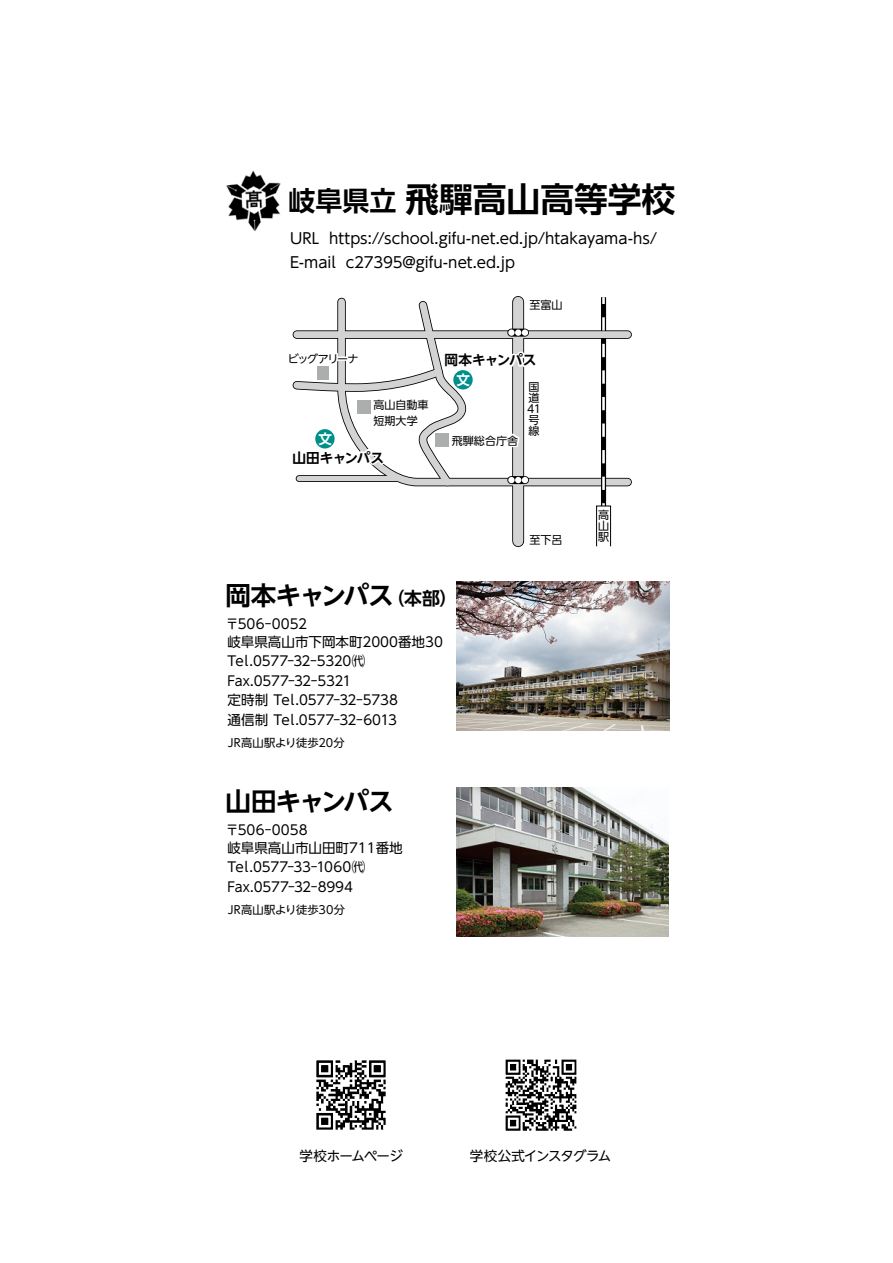
<style>
.page{position:relative;width:893px;height:1263px;background:#fff}
.page>*{position:absolute;margin:0;border:0;box-sizing:border-box;transform-origin:0 0}
.t1{font:700 33.75px "UD Shin Go NT Pro De";color:#000}
.t2{font:700 25.5px "UD Shin Go NT Pro De";letter-spacing:-.055em;color:#000}
.t3{font:15px/24px "UD Shin Go NT Pro";letter-spacing:.005em;color:#000}
.t4{font:700 13.65px "UD Shin Go NT Pro De";letter-spacing:-.03em;color:#000}
.t5{font:700 13.65px "UD Shin Go NT Pro De";color:#fff}
.t6{font:13.5px/18px "UD Shin Go NT Pro";color:#000}
.t7{font:13.5px/19.5px "UD Shin Go NT Pro";letter-spacing:-.02em;color:#000}
.t8{font:13.5px "UD Shin Go NT Pro";letter-spacing:-.075em;color:#000}
.t9{font:13.5px "UD Shin Go NT Pro";letter-spacing:-.06em;color:#000}
.t10{font:11.25px "UD Shin Go NT Pro";letter-spacing:.01em;color:#000}
.t11{font:11.1px/11.1px "UD Shin Go NT Pro";color:#000}
.t12{font:11.1px "UD Shin Go NT Pro";letter-spacing:-.12em;color:#000}
.s1{font-size:27px}
.s2{font-size:17.85px}
</style>
<div class="page">
<img style="left:457px;top:787px;width:212px;height:149px">
<img style="left:457px;top:581px;width:212px;height:149px">
<div style="left:512px;top:302px;width:12px;height:239px;background:#383838"></div>
<svg style="left:515px;top:296px;width:117px;height:193px"></svg>
<div style="left:513px;top:302px;width:10px;height:239px;background:#d3d3d4"></div>
<div style="left:601px;top:297px;width:5px;height:239px;background:#000"></div>
<svg style="left:602px;top:297px;width:3px;height:7px"></svg>
<svg style="left:602px;top:317px;width:3px;height:189px"></svg>
<div style="left:596px;top:506px;width:15px;height:41px;background:#fff;border:1px solid #000"></div>
<div style="left:297px;top:331px;width:331px;height:7px;background:#d3d3d4"></div>
<svg style="left:292px;top:297px;width:248px;height:194px"></svg>
<div style="left:453px;top:370px;width:20px;height:19px;background:#00908c;border-radius:50%"></div>
<div style="left:315px;top:429px;width:20px;height:19px;background:#00908c;border-radius:50%"></div>
<img style="left:226px;top:170px;width:55px;height:61px">
<img style="left:316px;top:1060px;width:70px;height:70px">
<img style="left:505px;top:1059px;width:72px;height:72px">
<h1 class="t1" style="left:288px;top:172px;width:388px"><span class="s1">岐阜県立</span>飛驒高山高等学校</h1>
<p class="t3" style="left:290px;top:225px;width:369px">URL https://school.gifu-net.ed.jp/htakayama-hs/<br>E-mail c27395@gifu-net.ed.jp</p>
<p class="t11" style="left:529px;top:299px;width:35px">至富山</p>
<p class="t12" style="left:288px;top:350px;width:72px">ビッグアリーナ</p>
<p class="t4" style="left:445px;top:349px;width:93px">岡本キャンパス</p>
<p class="t11" style="left:374px;top:397px;width:56px;line-height:15.3px">高山自動車短期大学</p>
<p class="t5" style="left:456px;top:368px;width:15px">文</p>
<p class="t11" style="left:527px;top:381px;width:15px">国道<br>41号線</p>
<p class="t5" style="left:318px;top:427px;width:15px">文</p>
<p class="t11" style="left:452px;top:435px;width:68px">飛騨総合庁舎</p>
<p class="t4" style="left:292px;top:446px;width:93px">山田キャンパス</p>
<h2 class="t2" style="left:225px;top:574px;width:233px">岡本キャンパス<span class="s2">（本部）</span></h2>
<p class="t6" style="left:225px;top:614px;width:219px">〒506-0052<br>岐阜県高山市下岡本町2000番地30</p>
<p class="t7" style="left:227px;top:651px;width:172px">Tel.0577-32-5320㈹<br>Fax.0577-32-5321<br>定時制 Tel.0577-32-5738通信制 Tel.0577-32-6013</p>
<p class="t10" style="left:228px;top:733px;width:118px">JR高山駅より徒歩20分</p>
<h2 class="t2" style="left:225px;top:780px;width:170px">山田キャンパス</h2>
<p class="t6" style="left:225px;top:820px;width:179px">〒506-0058<br>岐阜県高山市山田町711番地</p>
<p class="t6" style="left:227px;top:857px;width:139px;line-height:19.5px">Tel.0577-33-1060㈹<br>Fax.0577-32-8994</p>
<p class="t10" style="left:228px;top:901px;width:119px">JR高山駅より徒歩30分</p>
<p class="t11" style="left:529px;top:534px;width:35px">至下呂</p>
<p class="t11" style="left:598px;top:509px;width:12px;text-align:justify">高山駅</p>
<p class="t9" style="left:300px;top:1145px;width:105px">学校ホームページ</p>
<p class="t8" style="left:470px;top:1145px;width:143px">学校公式インスタグラム</p>
</div>
